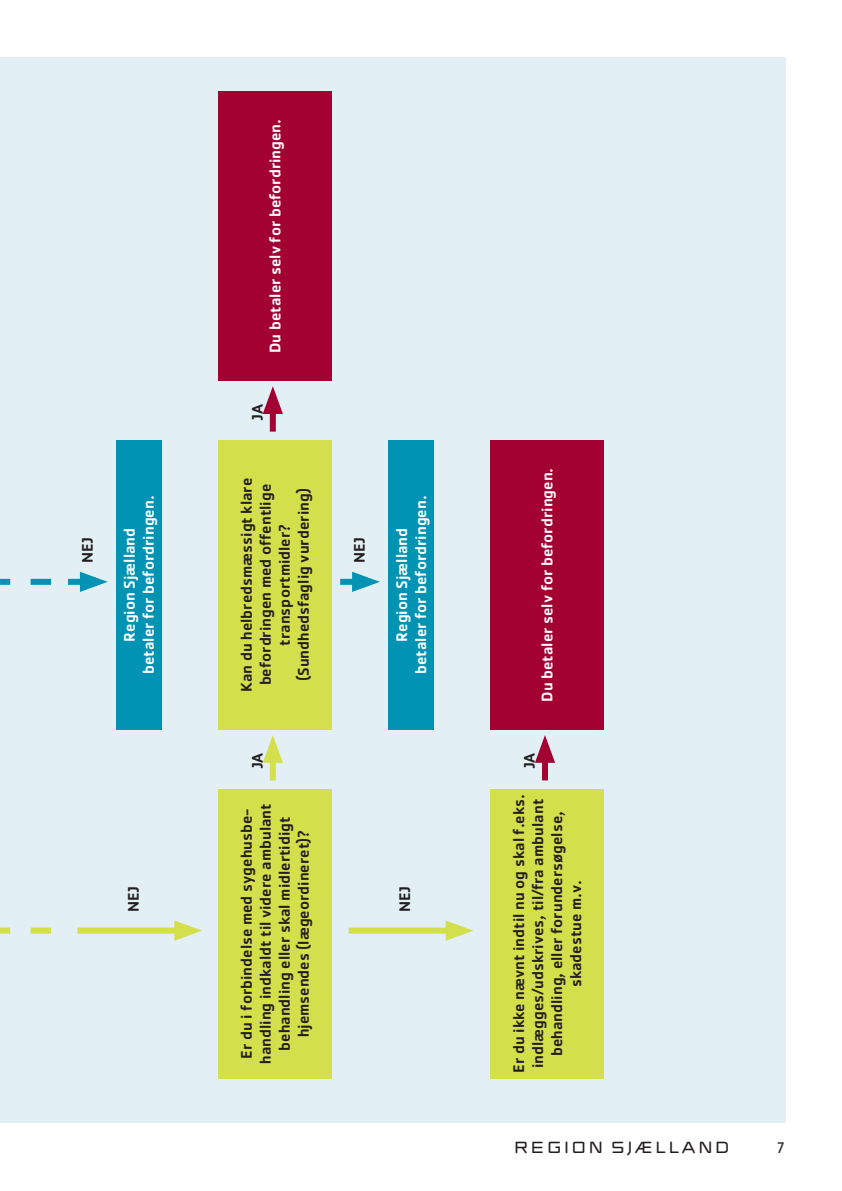
<style>
.page{position:relative;width:842px;height:1191px;background:#fff}
.page>*{position:absolute;margin:0;border:0;box-sizing:border-box;transform-origin:0 0}
.t1{font:500 16px/19px "Cachet Std";color:#231f20;text-align:center}
.t2{font:500 16px/19px "Cachet Std";color:#fff;text-align:center}
.t3{font:16px "REGIONSJAELLANDLUKKET";letter-spacing:.015em;color:#231f20}
.t4{font:16px "Cachet Std";color:#231f20}
</style>
<div class="page">
<div style="left:0;top:198px;width:785px;height:925px;background:#e2eff5"></div>
<svg style="left:0;top:927px;width:51px;height:6px"></svg>
<svg style="left:0;top:579px;width:51px;height:6px"></svg>
<div style="left:340px;top:579px;width:23px;height:6px;background:#0093b4"></div>
<div style="left:68px;top:579px;width:23px;height:6px;background:#0093b4"></div>
<div style="left:490px;top:789px;width:114px;height:289px;background:#d4df4c"></div>
<div style="left:218px;top:440px;width:114px;height:289px;background:#d4df4c"></div>
<div style="left:218px;top:789px;width:114px;height:289px;background:#d4df4c"></div>
<div style="left:0;top:57px;width:785px;height:141px;background:#e2eff5"></div>
<svg style="left:80px;top:572px;width:28px;height:20px"></svg>
<div style="left:116px;top:440px;width:46px;height:289px;background:#0093b4"></div>
<div style="left:77px;top:927px;width:108px;height:6px;background:#d4df4c"></div>
<svg style="left:174px;top:920px;width:28px;height:20px"></svg>
<div style="left:270px;top:752px;width:6px;height:28px;background:#d4df4c"></div>
<svg style="left:263px;top:735px;width:20px;height:28px"></svg>
<div style="left:270px;top:403px;width:6px;height:28px;background:#a40133"></div>
<svg style="left:263px;top:386px;width:20px;height:28px"></svg>
<div style="left:349px;top:927px;width:108px;height:6px;background:#d4df4c"></div>
<svg style="left:446px;top:920px;width:27px;height:20px"></svg>
<svg style="left:352px;top:572px;width:28px;height:20px"></svg>
<div style="left:388px;top:440px;width:46px;height:289px;background:#0093b4"></div>
<div style="left:218px;top:91px;width:114px;height:289px;background:#a40133"></div>
<div style="left:542px;top:752px;width:6px;height:28px;background:#a40133"></div>
<svg style="left:535px;top:735px;width:20px;height:28px"></svg>
<div style="left:490px;top:440px;width:114px;height:289px;background:#a40133"></div>
<p class="t1" style="left:77px;top:563px;width:27px;rotate:-90deg">NEJ</p>
<p class="t2" style="left:120px;top:674px;width:180px;rotate:-90deg">Region Sjælland<br>betaler for befordringen.</p>
<p class="t1" style="left:124px;top:911px;width:27px;rotate:-90deg">NEJ</p>
<p class="t2" style="left:265px;top:353px;width:235px;rotate:-90deg">Du betaler selv for befordringen.</p>
<p class="t1" style="left:247px;top:419px;width:17px;rotate:-90deg">JA</p>
<p class="t1" style="left:237px;top:691px;width:215px;rotate:-90deg">Kan du helbredsmæssigt klare</p>
<p class="t1" style="left:256px;top:685px;width:203px;rotate:-90deg">befordringen med offentlige</p>
<p class="t1" style="left:294px;top:681px;width:194px;rotate:-90deg">(Sundhedsfaglig vurdering)</p>
<p class="t1" style="left:275px;top:646px;width:124px;rotate:-90deg">transportmidler?</p>
<p class="t1" style="left:247px;top:768px;width:17px;rotate:-90deg">JA</p>
<p class="t1" style="left:256px;top:1063px;width:262px;rotate:-90deg">handling indkaldt til videre ambulant</p>
<p class="t1" style="left:237px;top:1058px;width:252px;rotate:-90deg">Er du i forbindelse med sygehusbe-</p>
<p class="t1" style="left:275px;top:1050px;width:236px;rotate:-90deg">behandling eller skal midlertidigt</p>
<p class="t1" style="left:294px;top:1037px;width:209px;rotate:-90deg">hjemsendes (lægeordineret)?</p>
<p class="t1" style="left:350px;top:563px;width:27px;rotate:-90deg">NEJ</p>
<p class="t2" style="left:392px;top:674px;width:180px;rotate:-90deg">Region Sjælland<br>betaler for befordringen.</p>
<p class="t1" style="left:395px;top:911px;width:27px;rotate:-90deg">NEJ</p>
<p class="t2" style="left:537px;top:701px;width:235px;rotate:-90deg">Du betaler selv for befordringen.</p>
<p class="t1" style="left:520px;top:768px;width:17px;rotate:-90deg">JA</p>
<p class="t1" style="left:528px;top:1068px;width:271px;rotate:-90deg">indlægges/udskrives, til/fra ambulant behandling, eller forundersøgelse, skadestue m.v.</p>
<p class="t1" style="left:509px;top:1072px;width:280px;rotate:-90deg">Er du ikke nævnt indtil nu og skal f.eks.</p>
<p class="t3" style="left:513px;top:1137px;width:219px">REGION SJÆLLAND</p>
<p class="t4" style="left:776px;top:1138px;width:11px">7</p>
</div>
